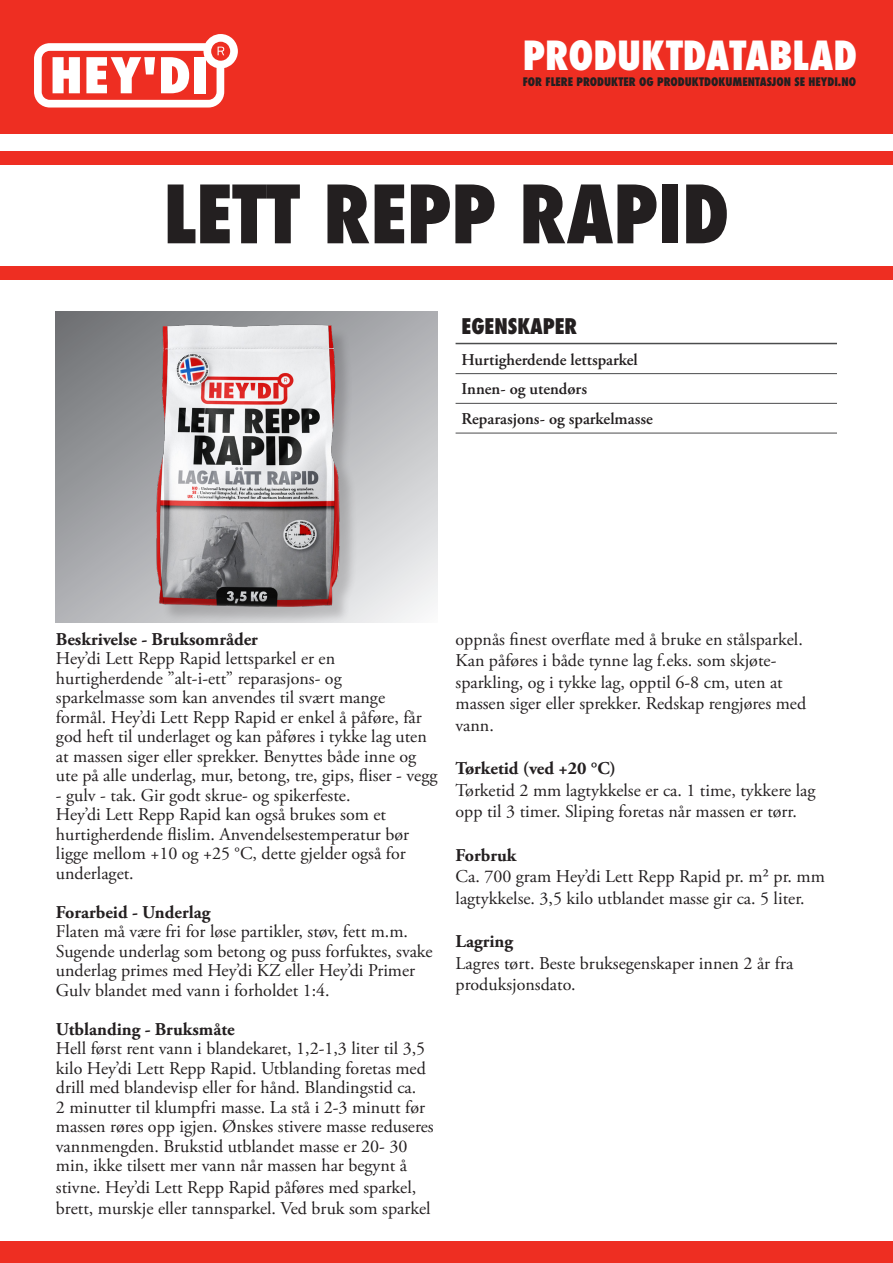
<style>
.page{position:relative;width:893px;height:1263px;background:#fff}
.page>*{position:absolute;margin:0;border:0;box-sizing:border-box;transform-origin:0 0}
.Heading1{font:800 condensed 78px "Futura";color:#231f20}
.Page_Title{font:800 condensed 39px "Futura";color:#fff}
.t1{font:800 condensed 21px "Futura";color:#231f20}
.t2{font:18px/19.5px "Adobe Garamond Pro";color:#231f20}
.t3{font:700 18px "Adobe Garamond Pro";color:#231f20}
.t4{font:600 16.5px "Adobe Garamond Pro";color:#231f20}
.Page_Title-2{font:800 condensed 11.4px "Futura";color:#231f20}
</style>
<div class="page">
<div style="left:0;top:1242px;width:893px;height:21px;background:#ee2e22"></div>
<div style="left:0;top:152px;width:893px;height:13px;background:#ee2e22"></div>
<img style="left:56px;top:311px;width:381px;height:312px">
<div style="left:0;top:0;width:893px;height:133px;background:#ee2e22"></div>
<svg style="left:34px;top:34px;width:204px;height:74px"></svg>
<hr style="left:456px;top:373px;width:381px;height:1px;background:#4b4c4d">
<hr style="left:456px;top:403px;width:381px;height:1px;background:#4b4c4d">
<hr style="left:456px;top:433px;width:381px;height:1px;background:#4b4c4d">
<hr style="left:456px;top:343px;width:381px;height:1px;background:#4b4c4d">
<div style="left:0;top:267px;width:893px;height:13px;background:#ee2e22"></div>
<p class="Page_Title" style="left:523px;top:29px;width:336px">PRODUKTDATABLAD</p>
<p class="Page_Title-2" style="left:523px;top:74px;width:335px">FOR FLERE PRODUKTER OG PRODUKTDOKUMENTASJON SE HEYDI.NO</p>
<p class="Heading1" style="left:164px;top:161px;width:567px">LETT REPP RAPID</p>
<p class="t1" style="left:462px;top:312px;width:117px">EGENSKAPER</p>
<p class="t4" style="left:462px;top:350px;width:178px">Hurtigherdende lettsparkel</p>
<p class="t4" style="left:462px;top:380px;width:127px">Innen- og utendørs</p>
<p class="t4" style="left:462px;top:409px;width:193px">Reparasjons- og sparkelmasse</p>
<p class="t3" style="left:56px;top:628px;width:203px">Beskrivelse - Bruksområder</p>
<p class="t2" style="left:56px;top:649px;width:281px">Hey’di Lett Repp Rapid lettsparkel er en</p>
<p class="t2" style="left:56px;top:669px;width:287px">hurtigherdende ”alt-i-ett” reparasjons- og</p>
<p class="t2" style="left:56px;top:688px;width:331px">sparkelmasse som kan anvendes til svært mange</p>
<p class="t2" style="left:56px;top:708px;width:383px">formål. Hey’di Lett Repp Rapid er enkel å påføre, får god heft til underlaget og kan påføres i tykke lag uten at massen siger eller sprekker. Benyttes både inne og ute på alle underlag, mur, betong, tre, gips, fliser - vegg</p>
<p class="t2" style="left:56px;top:786px;width:296px">- gulv - tak. Gir godt skrue- og spikerfeste.</p>
<p class="t2" style="left:56px;top:805px;width:332px">Hey’di Lett Repp Rapid kan også brukes som et</p>
<p class="t2" style="left:56px;top:825px;width:355px">hurtigherdende flislim. Anvendelsestemperatur bør ligge mellom +10 og +25 °C, dette gjelder også for underlaget.</p>
<p class="t3" style="left:56px;top:901px;width:156px">Forarbeid - Underlag</p>
<p class="t2" style="left:56px;top:922px;width:378px">Flaten må være fri for løse partikler, støv, fett m.m.<br>Sugende underlag som betong og puss forfuktes, svake underlag primes med Hey’di KZ eller Hey’di Primer Gulv blandet med vann i forholdet 1:4.</p>
<p class="t3" style="left:56px;top:1018px;width:180px">Utblanding - Bruksmåte</p>
<p class="t2" style="left:56px;top:1039px;width:379px">Hell først rent vann i blandekaret, 1,2-1,3 liter til 3,5 kilo Hey’di Lett Repp Rapid. Utblanding foretas med drill med blandevisp eller for hånd. Blandingstid ca.<br>2 minutter til klumpfri masse. La stå i 2-3 minutt før massen røres opp igjen. Ønskes stivere masse reduseres vannmengden. Brukstid utblandet masse er 20- 30 min, ikke tilsett mer vann når massen har begynt å</p>
<p class="t2" style="left:56px;top:1177px;width:376px;line-height:21.6px">stivne. Hey’di Lett Repp Rapid påføres med sparkel, brett, murskje eller tannsparkel. Ved bruk som sparkel</p>
<p class="t2" style="left:456px;top:630px;width:349px">oppnås finest overflate med å bruke en stålsparkel.</p>
<p class="t2" style="left:456px;top:651px;width:322px">Kan påføres i både tynne lag f.eks. som skjøte-</p>
<p class="t2" style="left:456px;top:673px;width:329px">sparkling, og i tykke lag, opptil 6-8 cm, uten at</p>
<p class="t2" style="left:456px;top:693px;width:352px;line-height:21.6px">massen siger eller sprekker. Redskap rengjøres med vann.</p>
<p class="t3" style="left:456px;top:758px;width:162px">Tørketid (ved +20 °C)</p>
<p class="t2" style="left:456px;top:780px;width:361px;line-height:21.6px">Tørketid 2 mm lagtykkelse er ca. 1 time, tykkere lag opp til 3 timer. Sliping foretas når massen er tørr.</p>
<p class="t3" style="left:456px;top:844px;width:62px">Forbruk</p>
<p class="t2" style="left:456px;top:866px;width:371px;line-height:21.6px">Ca. 700 gram Hey’di Lett Repp Rapid pr. m² pr. mm lagtykkelse. 3,5 kilo utblandet masse gir ca. 5 liter.</p>
<p class="t3" style="left:456px;top:931px;width:59px">Lagring</p>
<p class="t2" style="left:456px;top:954px;width:339px">Lagres tørt. Beste bruksegenskaper innen 2 år fra</p>
<p class="t2" style="left:456px;top:975px;width:122px">produksjonsdato.</p>
</div>
